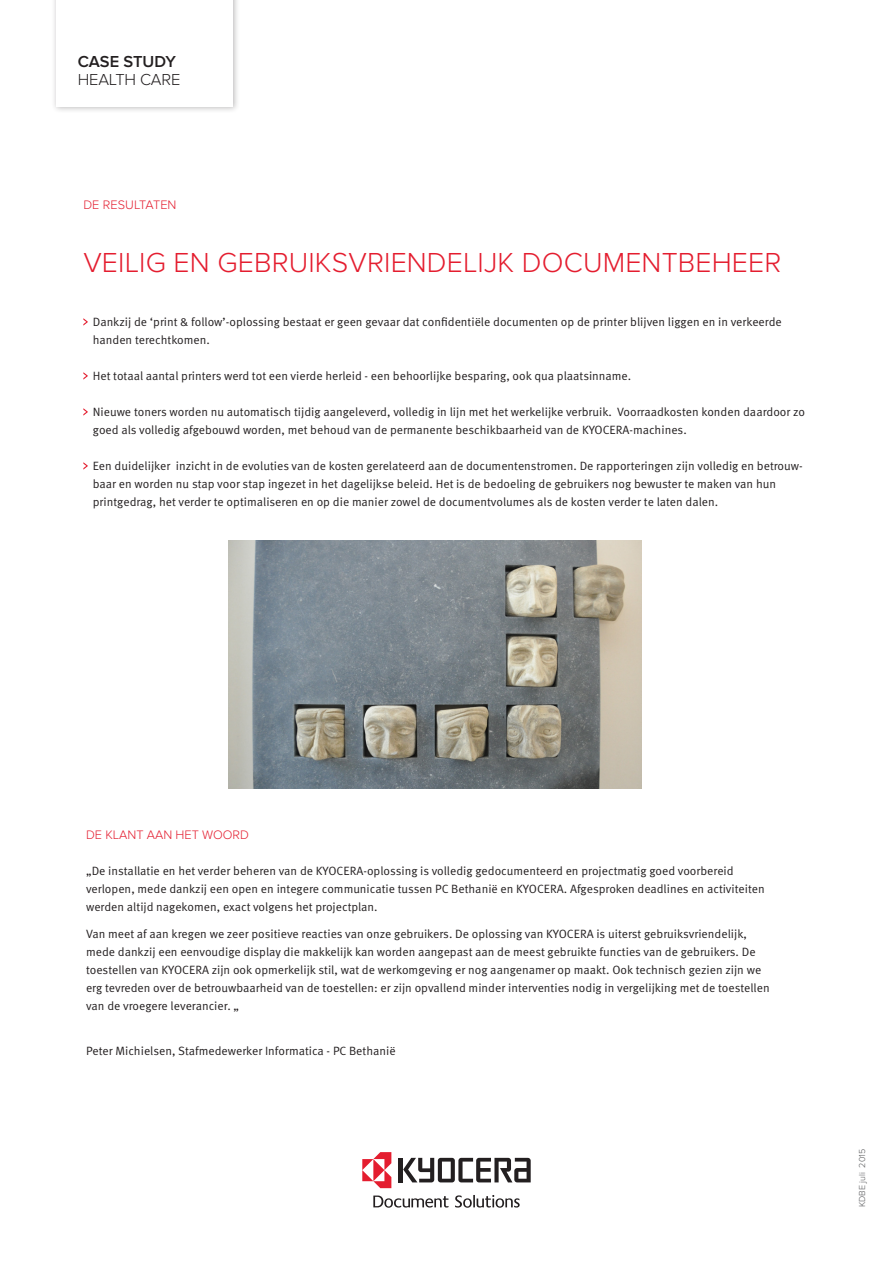
<style>
.page{position:relative;width:893px;height:1263px;background:#fff}
.page>*{position:absolute;margin:0;border:0;box-sizing:border-box;transform-origin:0 0}
.t1{font:300 28.5px "Proxima Nova";letter-spacing:.005em;color:#e41d2f}
.t2{font:300 16.5px "Proxima Nova";letter-spacing:-.01em;color:#231f20}
.t3{font:600 16.5px "Proxima Nova";letter-spacing:-.005em;color:#231f20}
.t4{font:300 12.75px "Proxima Nova";color:#e41d2f}
.t5{font:12px/18px "Meta Pro Norm";color:#231f20}
.t6{font:300 9px "Proxima Nova";color:#57585a}
</style>
<div class="page">
<div style="left:51px;top:0;width:189px;height:113px;background:#231f20;opacity:.3"></div>
<div style="left:56px;top:0;width:176px;height:107px;background:#fff"></div>
<hr style="left:399px;top:1158px;width:4px;height:24px;background:#231f20">
<svg style="left:403px;top:1158px;width:128px;height:24px"></svg>
<svg style="left:455px;top:1195px;width:65px;height:13px"></svg>
<svg style="left:373px;top:1195px;width:75px;height:13px"></svg>
<svg style="left:362px;top:1152px;width:29px;height:36px"></svg>
<svg style="left:83px;top:318px;width:5px;height:8px"></svg>
<svg style="left:83px;top:372px;width:5px;height:8px"></svg>
<svg style="left:83px;top:408px;width:5px;height:8px"></svg>
<svg style="left:83px;top:462px;width:5px;height:8px"></svg>
<img style="left:229px;top:540px;width:412px;height:248px">
<p class="t3" style="left:78px;top:52px;width:100px">CASE STUDY</p>
<p class="t2" style="left:78px;top:70px;width:104px">HEALTH CARE</p>
<p class="t4" style="left:83px;top:197px;width:95px">DE RESULTATEN</p>
<p class="t1" style="left:83px;top:246px;width:699px">VEILIG EN GEBRUIKSVRIENDELIJK DOCUMENTBEHEER</p>
<p class="t5" style="left:93px;top:312px;width:690px">Dankzij de ‘print &amp; follow’-oplossing bestaat er geen gevaar dat confidentiële documenten op de printer blijven liggen en in verkeerde handen terechtkomen.</p>
<p class="t5" style="left:93px;top:366px;width:540px">Het totaal aantal printers werd tot een vierde herleid - een behoorlijke besparing, ook qua plaatsinname.</p>
<p class="t5" style="left:93px;top:402px;width:714px">Nieuwe toners worden nu automatisch tijdig aangeleverd, volledig in lijn met het werkelijke verbruik. Voorraadkosten konden daardoor zo goed als volledig afgebouwd worden, met behoud van de permanente beschikbaarheid van de KYOCERA-machines.</p>
<p class="t5" style="left:93px;top:456px;width:711px">Een duidelijker inzicht in de evoluties van de kosten gerelateerd aan de documentenstromen. De rapporteringen zijn volledig en betrouw&shy;baar en worden nu stap voor stap ingezet in het dagelijkse beleid. Het is de bedoeling de gebruikers nog bewuster te maken van hun printgedrag, het verder te optimaliseren en op die manier zowel de documentvolumes als de kosten verder te laten dalen.</p>
<p class="t4" style="left:86px;top:827px;width:164px">DE KLANT AAN HET WOORD</p>
<p class="t5" style="left:86px;top:861px;width:680px">„De installatie en het verder beheren van de KYOCERA-oplossing is volledig gedocumenteerd en projectmatig goed voorbereid verlopen, mede dankzij een open en integere communicatie tussen PC Bethanië en KYOCERA. Afgesproken deadlines en activiteiten werden altijd nagekomen, exact volgens het projectplan.</p>
<p class="t5" style="left:86px;top:924px;width:685px">Van meet af aan kregen we zeer positieve reacties van onze gebruikers. De oplossing van KYOCERA is uiterst gebruiksvriendelijk, mede dankzij een eenvoudige display die makkelijk kan worden aangepast aan de meest gebruikte functies van de gebruikers. De toestellen van KYOCERA zijn ook opmerkelijk stil, wat de werkomgeving er nog aangenamer op maakt. Ook technisch gezien zijn we erg tevreden over de betrouwbaarheid van de toestellen: er zijn opvallend minder interventies nodig in vergelijking met de toestellen van de vroegere leverancier. „</p>
<p class="t5" style="left:86px;top:1041px;width:311px">Peter Michielsen, Stafmedewerker Informatica - PC Bethanië</p>
<p class="t6" style="left:857px;top:1207px;width:60px;rotate:-90deg">KDBE juli 2015</p>
</div>
